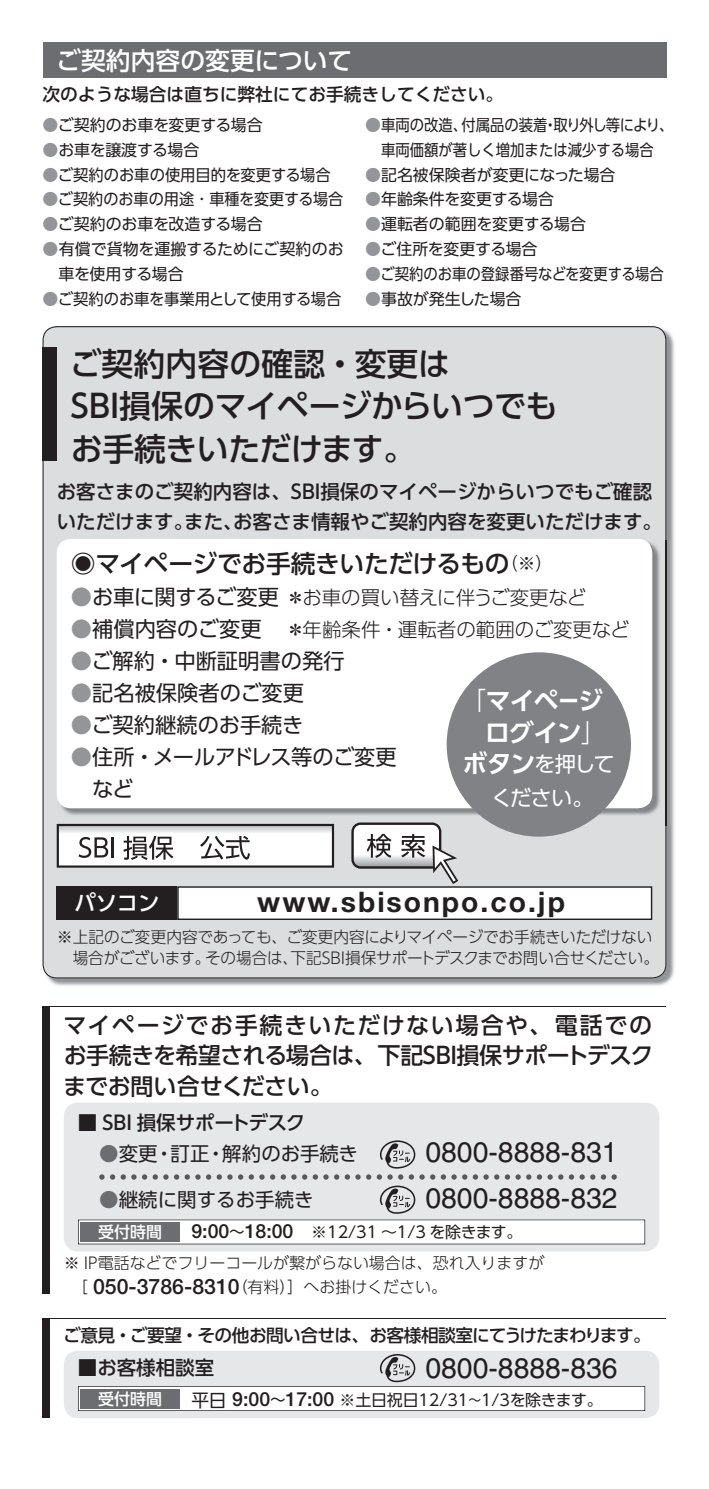
<style>
.page{position:relative;width:709px;height:1489px;background:#fff}
.page>*{position:absolute;margin:0;border:0;box-sizing:border-box;transform-origin:0 0}
.t1{font:500 32px/42.5px "UD Shin Go Pro";letter-spacing:-.005em;color:#231f20}
.t2{font:28.25px "Helvetica LT Std";color:#231f20}
.t3{font:700 28.25px "Helvetica Neue LT Std";letter-spacing:.07em;color:#231f20}
.t4{font:500 24.75px "UD Shin Go Pro";letter-spacing:-.02em;color:#231f20}
.t5{font:500 24.75px "UD Shin Go Pro";color:#fff}
.t6{font:700 24.75px/32px "UD Shin Go Pro De";letter-spacing:-.03em;color:#fff;text-align:right}
.t7{font:500 23px/30.2px "UD Shin Go Pro";letter-spacing:-.02em;color:#231f20;text-align:justify}
.t8{font:21.25px "UD Shin Go Pro";color:#231f20}
.t9{font:21.25px/32px "UD Shin Go Pro";letter-spacing:-.03em;color:#231f20}
.t10{font:21.25px/33.8px "UD Shin Go Pro";letter-spacing:-.06em;color:#fff;text-align:center}
.t11{font:500 21.25px "UD Shin Go Pro";color:#fff}
.t12{font:500 19.5px/30px "UD Shin Go Pro";color:#231f20}
.t13{font:300 19.5px "UD Shin Go Pro";color:#231f20}
.t14{font:19.5px "UD Shin Go Pro";color:#231f20}
.t15{font:500 17.75px "UD Shin Go Pro";letter-spacing:-.025em;color:#231f20}
.t16{font:500 17.75px "UD Shin Go Pro";color:#231f20}
.t17{font:16px/24.8px "UD Shin Go Pro";color:#231f20}
.t18{font:300 16px/21.2px "UD Shin Go Pro";color:#231f20}
.t19{font:16px/24.8px "UD Shin Go Pro";color:#231f20;text-align:center;scale:.9 1}
.t20{font:16px "UD Shin Go Pro";color:#231f20;scale:.96 1}
.t21{font:16px "UD Shin Go Pro";letter-spacing:-.025em;color:#231f20}
.t22{font:16px "UD Shin Go Pro";color:#231f20;scale:.95 1}
.t23{font:16px "UD Shin Go Pro";letter-spacing:-.02em;color:#231f20}
.t24{font:500 16px "UD Shin Go Pro";color:#fff}
.s1{color:#939598}
.s2{font-weight:300;font-size:17.75px}
.s3{font-weight:400;font-size:21.25px;color:#939598}
.s4{font-weight:400;font-size:21.25px}
.s5{font-family:"UD Shin Go Pro";font-weight:300}
.s6{font-family:"UD Shin Go Pro De";font-weight:700;font-size:24.75px}
.s7{color:#6c6d70}
.s8{font-family:"Helvetica Neue LT Std";font-weight:500;font-size:19.5px}
.s9{font-size:19.5px}
.s10{font-family:"Helvetica Neue LT Std";font-weight:500;font-size:21.25px}
.s11{font-size:17.75px}
</style>
<div class="page">
<img style="left:48px;top:330px;width:627px;height:656px">
<div style="left:43px;top:326px;width:623px;height:652px;background:#dcdddf"></div>
<img style="left:58px;top:540px;width:612px;height:286px">
<img style="left:665px;top:540px;width:2px;height:286px">
<div style="left:57px;top:539px;width:595px;height:269px;background:#fff;border-radius:14px"></div>
<div style="left:64px;top:1102px;width:595px;height:149px;background:#e6e7e9;border-radius:14px"></div>
<div style="left:64px;top:1350px;width:595px;height:67px;background:#e6e7e9;border-radius:14px"></div>
<div style="left:43px;top:1006px;width:7px;height:287px;background:#231f20"></div>
<div style="left:43px;top:347px;width:14px;height:114px;background:#231f20"></div>
<div style="left:43px;top:1318px;width:7px;height:99px;background:#231f20"></div>
<svg style="left:380px;top:1140px;width:35px;height:28px"></svg>
<svg style="left:380px;top:1185px;width:35px;height:28px"></svg>
<svg style="left:78px;top:1354px;width:567px;height:56px"></svg>
<div style="left:80px;top:1388px;width:100px;height:20px;background:#6c6d70"></div>
<svg style="left:78px;top:1219px;width:567px;height:25px;background:#f2f2f2"></svg>
<div style="left:80px;top:1222px;width:100px;height:19px;background:#6c6d70"></div>
<svg style="left:99px;top:1174px;width:518px;height:5px"></svg>
<div style="left:446px;top:652px;width:185px;height:184px;background:#808285;border-radius:50%"></div>
<svg style="left:57px;top:822px;width:595px;height:97px"></svg>
<hr style="left:43px;top:1318px;width:623px;height:1px;background:#231f20">
<hr style="left:43px;top:1006px;width:623px;height:1px;background:#231f20">
<div style="left:43px;top:43px;width:623px;height:35px;background:#6c6d70"></div>
<h3 class="t5" style="left:56px;top:40px;width:297px">ご契約内容の変更について</h3>
<p class="t16" style="left:43px;top:79px;width:462px">次のような場合は直ちに弊社にてお手続きしてください。</p>
<p class="t17" style="left:43px;top:112px;width:222px"><span class="s1">●</span>ご契約のお車を変更する場合</p>
<p class="t23" style="left:43px;top:137px;width:158px"><span class="s1">●</span>お車を譲渡する場合</p>
<p class="t20" style="left:43px;top:162px;width:302px"><span class="s1">●</span>ご契約のお車の使用目的を変更する場合</p>
<p class="t22" style="left:43px;top:186px;width:318px"><span class="s1">●</span>ご契約のお車の用途･車種を変更する場合</p>
<p class="t17" style="left:43px;top:211px;width:222px"><span class="s1">●</span>ご契約のお車を改造する場合</p>
<p class="t17" style="left:58px;top:236px;width:287px;text-indent:-16px"><span class="s1">●</span>有償で貨物を運搬するためにご契約のお車を使用する場合</p>
<p class="t20" style="left:43px;top:286px;width:313px"><span class="s1">●</span>ご契約のお車を事業用として使用する場合</p>
<p class="t19" style="left:365px;top:112px;width:344px"><span class="s1">●</span>車両の改造、付属品の装着・取り外し等により、車両価額が著しく増加または減少する場合</p>
<p class="t17" style="left:365px;top:162px;width:252px"><span class="s1">●</span>記名被保険者が変更になった場合</p>
<p class="t17" style="left:365px;top:186px;width:190px"><span class="s1">●</span>年齢条件を変更する場合</p>
<p class="t17" style="left:365px;top:211px;width:222px"><span class="s1">●</span>運転者の範囲を変更する場合</p>
<p class="t17" style="left:365px;top:236px;width:174px"><span class="s1">●</span>ご住所を変更する場合</p>
<p class="t19" style="left:365px;top:261px;width:333px"><span class="s1">●</span>ご契約のお車の登録番号などを変更する場合</p>
<p class="t17" style="left:365px;top:286px;width:158px"><span class="s1">●</span>事故が発生した場合</p>
<h1 class="t1" style="left:70px;top:341px;width:489px">ご契約内容の確認・変更は<br>SBI損保のマイページからいつでもお手続きいただけます。</h1>
<p class="t12" style="left:57px;top:476px;width:607px">お客さまのご契約内容は、SBI損保のマイページからいつでもご確認いただけます。また、お客さま情報やご契約内容を変更いただけます。</p>
<h3 class="t4" style="left:71px;top:543px;width:484px">◉マイページでお手続きいただけるもの<span class="s2">（※）</span></h3>
<p class="t13" style="left:71px;top:581px;width:517px"><span class="s3">●</span><span class="s4">お車に関するご変更</span>＊お車の買い替えに伴うご変更など</p>
<p class="t13" style="left:71px;top:613px;width:560px"><span class="s3">●</span><span class="s4">補償内容のご変更</span> ＊年齢条件・運転者の範囲のご変更など</p>
<h3 class="t8" style="left:71px;top:644px;width:275px"><span class="s1">●</span>ご解約・中断証明書の発行</h3>
<h3 class="t8" style="left:71px;top:676px;width:235px"><span class="s1">●</span>記名被保険者のご変更</h3>
<h3 class="t8" style="left:71px;top:707px;width:234px"><span class="s1">●</span>ご契約継続のお手続き</h3>
<h3 class="t9" style="left:71px;top:740px;width:327px"><span class="s1">●</span>住所・メールアドレス等のご変更　など</h3>
<h3 class="t6" style="left:461px;top:683px;width:146px"><span class="s5">「</span>マイページログイン<span class="s5">」</span></h3>
<h3 class="t10" style="left:462px;top:746px;width:154px"><span class="s6">ボタン</span>を押してください。</h3>
<h3 class="t11" style="left:74px;top:885px;width:87px">パソコン</h3>
<h2 class="t3" style="left:257px;top:884px;width:309px">www.sbisonpo.co.jp</h2>
<p class="t18" style="left:73px;top:925px;width:588px;text-indent:-16px">※上記のご変更内容であっても、ご変更内容によりマイページでお手続きいただけない場合がございます。その場合は、下記SBI損保サポートデスクまでお問い合せください。</p>
<h3 class="t7" style="left:63px;top:1009px;width:592px">マイページでお手続きいただけない場合や、電話でのお手続きを希望される場合は、下記SBI損保サポートデスクまでお問い合せください。</h3>
<p class="t12" style="left:78px;top:1107px;width:229px">■ SBI 損保サポートデスク</p>
<p class="t14" style="left:99px;top:1138px;width:260px"><span class="s7">●</span>変更・訂正・解約のお手続き</p>
<p class="t14" style="left:99px;top:1183px;width:216px"><span class="s7">●</span>継続に関するお手続き</p>
<h2 class="t2" style="left:425px;top:1136px;width:194px">0800-8888-831</h2>
<h2 class="t2" style="left:425px;top:1181px;width:194px">0800-8888-832</h2>
<p class="t24" style="left:98px;top:1218px;width:65px">受付時間</p>
<p class="t21" style="left:191px;top:1218px;width:332px"><span class="s8">9:00</span><span class="s9">～</span><span class="s8">18:00</span> ※12/31 ～1/3 を除きます。</p>
<p class="t18" style="left:64px;top:1250px;width:482px;line-height:24px">※ IP電話などでフリーコールが繋がらない場合は、恐れ入りますが　［ <span class="s10">050-3786-8310</span>（有料）］へお掛けください。</p>
<p class="t15" style="left:63px;top:1320px;width:589px">ご意見・ご要望・その他お問い合せは、お客様相談室にてうけたまわります。</p>
<p class="t12" style="left:78px;top:1351px;width:138px">■お客様相談室</p>
<h2 class="t2" style="left:425px;top:1351px;width:194px">0800-8888-836</h2>
<p class="t24" style="left:98px;top:1385px;width:65px">受付時間</p>
<p class="t17" style="left:191px;top:1386px;width:413px"><span class="s11">平日</span> <span class="s8">9:00</span><span class="s9">～</span><span class="s8">17:00</span> ※土日祝日12/31～1/3を除きます。</p>
</div>
